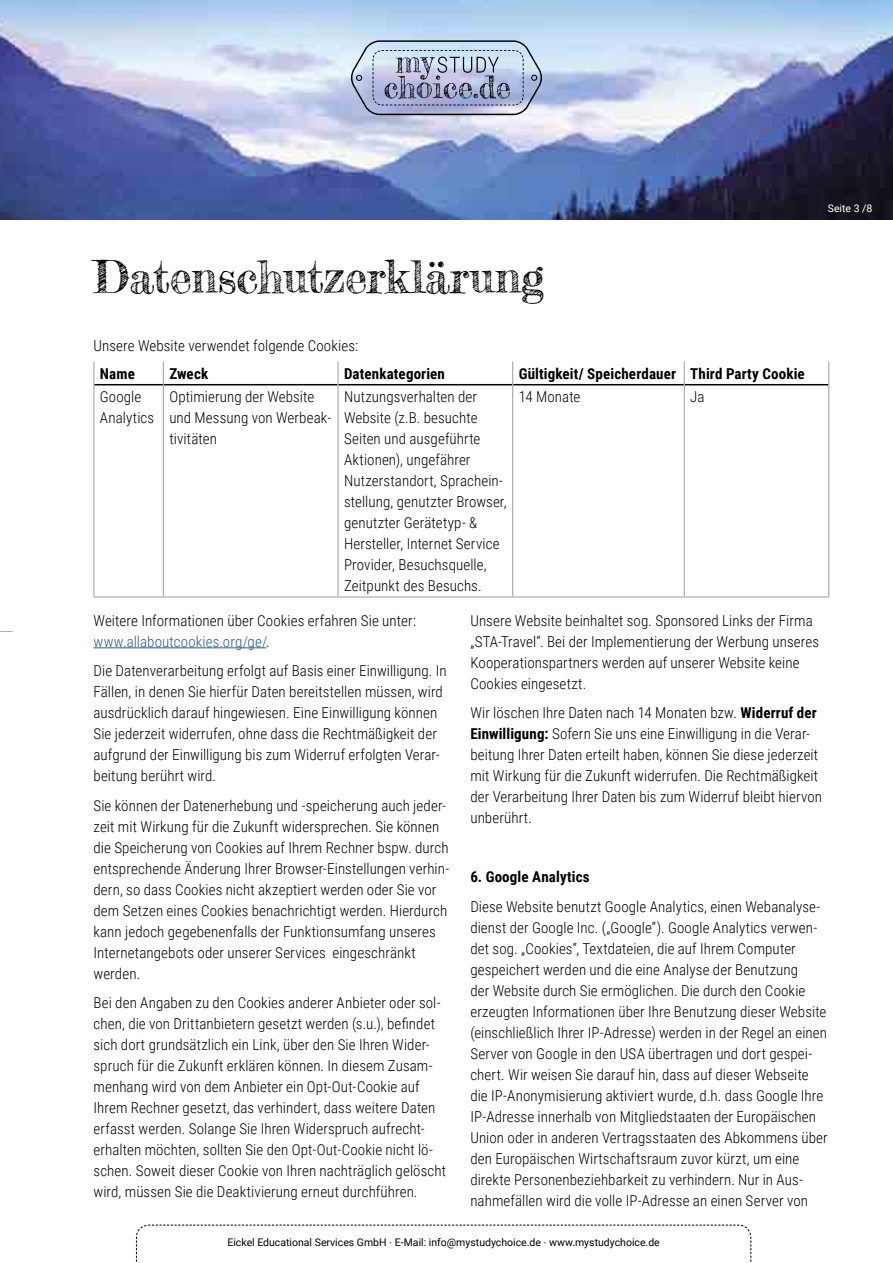
<style>
.page{position:relative;width:893px;height:1263px;background:#fff}
.page>*{position:absolute;margin:0;border:0;box-sizing:border-box;transform-origin:0 0}
.t1{font:45px "Frederickathe Great";letter-spacing:-.01em;color:#000}
.t2{font:300 15px/21px "Roboto Condensed";letter-spacing:.005em;color:#000}
.t3{font:700 15px "Roboto Condensed";letter-spacing:.01em;color:#000}
.t4{font:10.5px "Roboto";color:#000}
.t5{font:10.5px "Roboto";color:#fff}
.s1{color:#275b9b}
.s2{font-weight:700}
.s3{font-family:"Frutiger LT Std"}
</style>
<div class="page">
<img style="left:0;top:0;width:893px;height:219px">
<svg style="left:0;top:631px;width:13px;height:1px"></svg>
<svg style="left:351px;top:40px;width:191px;height:75px"></svg>
<svg style="left:136px;top:1224px;width:616px;height:38px"></svg>
<hr style="left:94px;top:647px;width:172px;height:1px;background:#275b9b">
<hr style="left:94px;top:384px;width:69px;height:1px;background:#000">
<hr style="left:164px;top:384px;width:174px;height:1px;background:#000">
<hr style="left:338px;top:384px;width:174px;height:1px;background:#000">
<hr style="left:513px;top:384px;width:171px;height:1px;background:#000">
<hr style="left:685px;top:384px;width:143px;height:1px;background:#000">
<svg style="left:94px;top:361px;width:1px;height:24px"></svg>
<svg style="left:163px;top:361px;width:1px;height:24px"></svg>
<svg style="left:338px;top:361px;width:1px;height:24px"></svg>
<svg style="left:512px;top:361px;width:1px;height:24px"></svg>
<svg style="left:684px;top:361px;width:1px;height:24px"></svg>
<svg style="left:828px;top:361px;width:1px;height:24px"></svg>
<hr style="left:94px;top:385px;width:1px;height:212px;background:#9d9d9c">
<hr style="left:163px;top:385px;width:1px;height:212px;background:#9d9d9c">
<hr style="left:338px;top:385px;width:1px;height:212px;background:#9d9d9c">
<hr style="left:512px;top:385px;width:1px;height:212px;background:#9d9d9c">
<hr style="left:684px;top:385px;width:1px;height:212px;background:#9d9d9c">
<hr style="left:828px;top:385px;width:1px;height:212px;background:#9d9d9c">
<hr style="left:94px;top:597px;width:69px;height:1px;background:#9d9d9c">
<hr style="left:163px;top:597px;width:175px;height:1px;background:#9d9d9c">
<hr style="left:338px;top:597px;width:175px;height:1px;background:#9d9d9c">
<hr style="left:513px;top:597px;width:171px;height:1px;background:#9d9d9c">
<hr style="left:684px;top:597px;width:145px;height:1px;background:#9d9d9c">
<h1 class="t1" style="left:94px;top:249px;width:452px">Datenschutzerklärung</h1>
<p class="t2" style="left:94px;top:335px;width:266px">Unsere Website verwendet folgende Cookies:</p>
<p class="t3" style="left:100px;top:363px;width:36px">Name</p>
<p class="t3" style="left:169px;top:363px;width:40px">Zweck</p>
<p class="t3" style="left:344px;top:363px;width:102px">Datenkategorien</p>
<p class="t3" style="left:519px;top:363px;width:288px">Gültigkeit/ Speicherdauer Third Party Cookie</p>
<p class="t2" style="left:100px;top:386px;width:56px">Google<br>Analytics</p>
<p class="t2" style="left:169px;top:386px;width:163px">Optimierung der Website und Messung von Werbeak&shy;tivitäten</p>
<p class="t2" style="left:344px;top:386px;width:164px">Nutzungsverhalten der<br>Website (z.B. besuchte<br>Seiten und ausgeführte<br>Aktionen), ungefährer<br>Nutzerstandort, Sprachein&shy;stellung, genutzter Browser, genutzter Gerätetyp- &amp;<br>Hersteller, Internet Service<br>Provider, Besuchsquelle,<br>Zeitpunkt des Besuchs.</p>
<p class="t2" style="left:519px;top:386px;width:63px">14 Monate</p>
<p class="t2" style="left:690px;top:386px;width:16px">Ja</p>
<p class="t5" style="left:828px;top:201px;width:46px">Seite 3 /8</p>
<p class="t2" style="left:94px;top:609px;width:324px">Weitere Informationen über Cookies erfahren Sie unter: <span class="s1">www.allaboutcookies.org/ge/</span>.</p>
<p class="t2" style="left:94px;top:660px;width:355px">Die Datenverarbeitung erfolgt auf Basis einer Einwilligung. In Fällen, in denen Sie hierfür Daten bereitstellen müssen, wird ausdrücklich darauf hingewiesen. Eine Einwilligung können Sie jederzeit widerrufen, ohne dass die Rechtmäßigkeit der aufgrund der Einwilligung bis zum Widerruf erfolgten Verar&shy;beitung berührt wird.</p>
<p class="t2" style="left:94px;top:794px;width:357px">Sie können der Datenerhebung und -speicherung auch jeder&shy;zeit mit Wirkung für die Zukunft widersprechen. Sie können die Speicherung von Cookies auf Ihrem Rechner bspw. durch entsprechende Änderung Ihrer Browser-Einstellungen verhin&shy;dern, so dass Cookies nicht akzeptiert werden oder Sie vor dem Setzen eines Cookies benachrichtigt werden. Hierdurch kann jedoch gegebenenfalls der Funktionsumfang unseres Internetangebots oder unserer Services eingeschränkt werden.</p>
<p class="t2" style="left:94px;top:992px;width:354px">Bei den Angaben zu den Cookies anderer Anbieter oder sol&shy;chen, die von Drittanbietern gesetzt werden (s.u.), befindet sich dort grundsätzlich ein Link, über den Sie Ihren Wider&shy;spruch für die Zukunft erklären können. In diesem Zusam&shy;menhang wird von dem Anbieter ein Opt-Out-Cookie auf Ihrem Rechner gesetzt, das verhindert, dass weitere Daten erfasst werden. Solange Sie Ihren Widerspruch aufrecht&shy;erhalten möchten, sollten Sie den Opt-Out-Cookie nicht lö&shy;schen. Soweit dieser Cookie von Ihren nachträglich gelöscht wird, müssen Sie die Deaktivierung erneut durchführen.</p>
<p class="t2" style="left:470px;top:609px;width:350px">Unsere Website beinhaltet sog. Sponsored Links der Firma „STA-Travel“. Bei der Implementierung der Werbung unseres Kooperationspartners werden auf unserer Website keine Cookies eingesetzt.</p>
<p class="t2" style="left:470px;top:702px;width:353px">Wir löschen Ihre Daten nach 14 Monaten bzw. <span class="s2">Widerruf der Einwilligung:</span> Sofern Sie uns eine Einwilligung in die Verar&shy;beitung Ihrer Daten erteilt haben, können Sie diese jederzeit mit Wirkung für die Zukunft widerrufen. Die Rechtmäßigkeit der Verarbeitung Ihrer Daten bis zum Widerruf bleibt hiervon unberührt.</p>
<p class="t3" style="left:470px;top:866px;width:121px">6. Google Analytics</p>
<p class="t2" style="left:470px;top:895px;width:359px">Diese Website benutzt Google Analytics, einen Webanalyse&shy;dienst der Google Inc. („Google“). Google Analytics verwen&shy;det sog. „Cookies“, Textdateien, die auf Ihrem Computer gespeichert werden und die eine Analyse der Benutzung<br>der Website durch Sie ermöglichen. Die durch den Cookie erzeugten Informationen über Ihre Benutzung dieser Website (einschließlich Ihrer IP-Adresse) werden in der Regel an einen Server von Google in den USA übertragen und dort gespei&shy;chert. Wir weisen Sie darauf hin, dass auf dieser Webseite die IP-Anonymisierung aktiviert wurde, d.h. dass Google Ihre IP-Adresse innerhalb von Mitgliedstaaten der Europäischen Union oder in anderen Vertragsstaaten des Abkommens über den Europäischen Wirtschaftsraum zuvor kürzt, um eine direkte Personenbeziehbarkeit zu verhindern. Nur in Aus&shy;nahmefällen wird die volle IP-Adresse an einen Server von</p>
<p class="t4" style="left:227px;top:1235px;width:434px">Eickel Educational Services GmbH <span class="s3">∙</span> E-Mail: info@mystudychoice.de <span class="s3">∙</span> www.mystudychoice.de</p>
</div>
